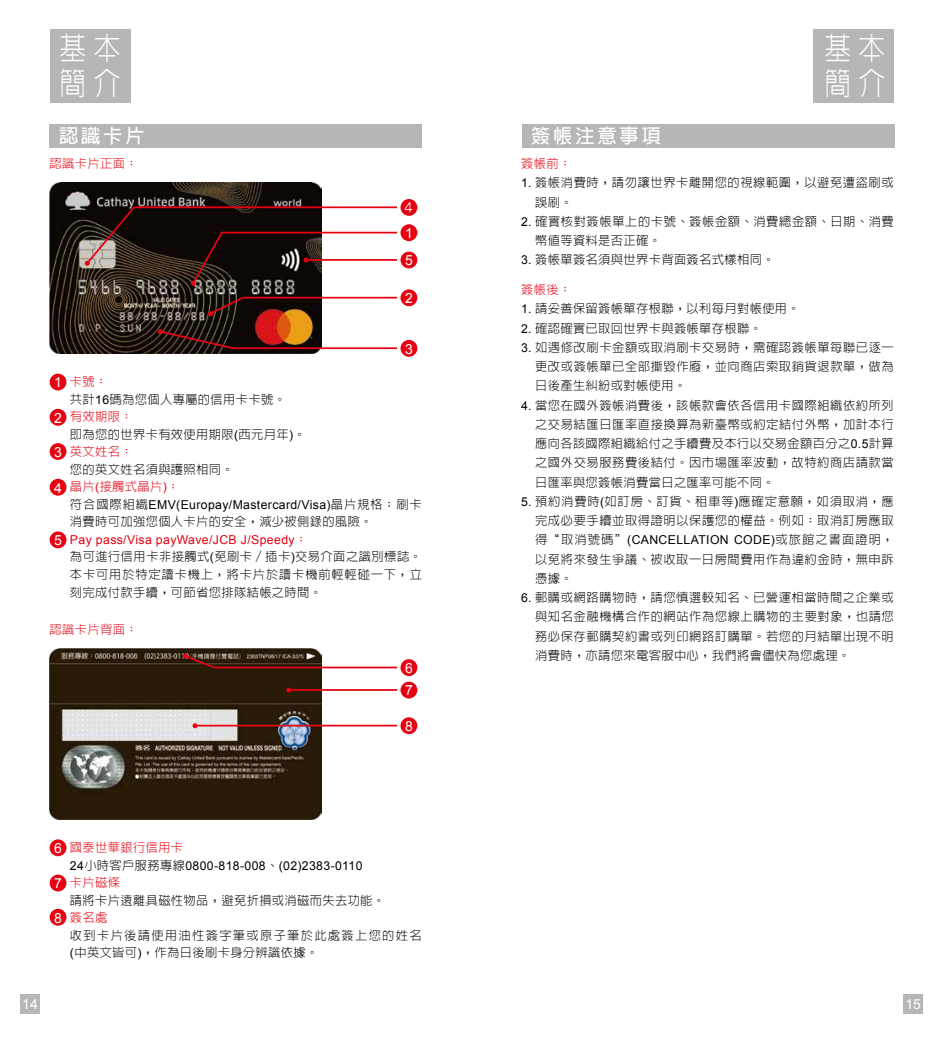
<style>
.page{position:relative;width:943px;height:1042px;background:#fff}
.page>*{position:absolute;margin:0;border:0;box-sizing:border-box;transform-origin:0 0}
.t1{font:300 31.5px/35px "AR Hei B5";letter-spacing:.28em;color:#fff;scale:.85 1}
.t2{font:700 19.25px "AR Hei B5";letter-spacing:.15em;color:#fff}
.t3{font:14px/27.3px "Arial";color:#fff}
.t4{font:300 14px "AR Hei B5";color:#fff}
.t5{font:300 12.25px/19.2px "AR Hei B5";letter-spacing:.03em;color:#000;text-align:justify}
.t6{font:300 12.25px/19.2px "AR Hei B5";letter-spacing:.05em;color:#000}
.t7{font:12.25px "Arial";letter-spacing:.03em;color:#000}
.t8{font:300 12.25px/17.5px "AR Hei B5";letter-spacing:.11em;color:#000}
.t9{font:300 12.25px "AR Hei B5";letter-spacing:.03em;color:#e60012}
.t10{font:12.25px "Arial";letter-spacing:.03em;color:#e60012}
.s1{font-family:"Arial";font-weight:400}
.s2{font-family:"AR Hei B5";font-weight:300}
.s3{color:#e60012}
.s4{font-family:"Arial";font-weight:400;color:#e60012}
</style>
<div class="page">
<div style="left:903px;top:994px;width:19px;height:20px;background:#b5b6b6"></div>
<div style="left:20px;top:994px;width:20px;height:20px;background:#b5b6b6"></div>
<div style="left:813px;top:29px;width:81px;height:74px;background:#b5b6b6"></div>
<div style="left:50px;top:29px;width:80px;height:74px;background:#b5b6b6"></div>
<img style="left:50px;top:182px;width:272px;height:172px">
<div style="left:50px;top:124px;width:372px;height:24px;background:#b5b6b6"></div>
<img style="left:50px;top:648px;width:272px;height:172px">
<hr style="left:289px;top:689px;width:108px;height:2px;background:#e60012">
<hr style="left:195px;top:725px;width:202px;height:1px;background:#e60012">
<svg style="left:208px;top:296px;width:190px;height:20px"></svg>
<svg style="left:158px;top:329px;width:240px;height:21px"></svg>
<svg style="left:183px;top:653px;width:215px;height:16px"></svg>
<svg style="left:286px;top:687px;width:5px;height:5px"></svg>
<svg style="left:192px;top:723px;width:5px;height:5px"></svg>
<svg style="left:85px;top:206px;width:313px;height:80px"></svg>
<div style="left:400px;top:199px;width:17px;height:17px;background:#e60012;border-radius:50%"></div>
<div style="left:400px;top:289px;width:17px;height:17px;background:#e60012;border-radius:50%"></div>
<div style="left:400px;top:340px;width:17px;height:17px;background:#e60012;border-radius:50%"></div>
<div style="left:400px;top:659px;width:17px;height:17px;background:#e60012;border-radius:50%"></div>
<div style="left:50px;top:374px;width:16px;height:16px;background:#e60012;border-radius:50%"></div>
<div style="left:50px;top:839px;width:16px;height:17px;background:#e60012;border-radius:50%"></div>
<div style="left:50px;top:409px;width:16px;height:17px;background:#e60012;border-radius:50%"></div>
<div style="left:50px;top:874px;width:16px;height:17px;background:#e60012;border-radius:50%"></div>
<div style="left:50px;top:443px;width:16px;height:17px;background:#e60012;border-radius:50%"></div>
<div style="left:50px;top:909px;width:16px;height:16px;background:#e60012;border-radius:50%"></div>
<div style="left:50px;top:479px;width:16px;height:17px;background:#e60012;border-radius:50%"></div>
<div style="left:50px;top:531px;width:16px;height:17px;background:#e60012;border-radius:50%"></div>
<div style="left:400px;top:224px;width:17px;height:17px;background:#e60012;border-radius:50%"></div>
<div style="left:400px;top:252px;width:17px;height:16px;background:#e60012;border-radius:50%"></div>
<div style="left:400px;top:681px;width:17px;height:17px;background:#e60012;border-radius:50%"></div>
<div style="left:400px;top:717px;width:17px;height:17px;background:#e60012;border-radius:50%"></div>
<div style="left:521px;top:124px;width:373px;height:24px;background:#b5b6b6"></div>
<h1 class="t1" style="left:60px;top:31px;width:73px">基本簡介</h1>
<h1 class="t1" style="left:824px;top:31px;width:73px">基本簡介</h1>
<h2 class="t2" style="left:59px;top:127px;width:87px">認識卡片</h2>
<p class="t9" style="left:50px;top:157px;width:89px">認識卡片正面：</p>
<h2 class="t2" style="left:531px;top:127px;width:131px">簽帳注意事項</h2>
<p class="t9" style="left:521px;top:157px;width:52px">簽帳前：</p>
<p class="t6" style="left:535px;top:173px;width:360px;text-indent:-14px"><span class="s1">1.</span> 簽帳消費時，請勿讓世界卡離開您的視線範圍，以避免遭盜刷或誤刷。</p>
<p class="t6" style="left:535px;top:211px;width:360px;text-indent:-14px"><span class="s1">2.</span> 確實核對簽帳單上的卡號、簽帳金額、消費總金額、日期、消費幣值等資料是否正確。</p>
<p class="t5" style="left:521px;top:250px;width:255px"><span class="s1">3.</span> 簽帳單簽名須與世界卡背面簽名式樣相同。</p>
<p class="t9" style="left:521px;top:283px;width:52px">簽帳後：</p>
<p class="t5" style="left:521px;top:299px;width:280px"><span class="s1">1.</span> 請妥善保留簽帳單存根聯，以利每月對帳使用。</p>
<p class="t5" style="left:521px;top:318px;width:242px"><span class="s1">2.</span> 確認確實已取回世界卡與簽帳單存根聯。</p>
<p class="t5" style="left:535px;top:337px;width:360px;text-indent:-14px"><span class="s1">3.</span> 如遇修改刷卡金額或取消刷卡交易時，需確認簽帳單每聯已逐一更改或簽帳單已全部撕毀作廢，並向商店索取銷貨退款單，做為日後產生糾紛或對帳使用。</p>
<p class="t5" style="left:535px;top:395px;width:360px;text-indent:-14px"><span class="s1">4.</span> 當您在國外簽帳消費後，該帳款會依各信用卡國際組織依約所列之交易結匯日匯率直接換算為新臺幣或約定結付外幣，加計本行應向各該國際組織給付之手續費及本行以交易金額百分之<span class="s1">0.5</span>計算之國外交易服務費後結付。因市場匯率波動，故特約商店請款當日匯率與您簽帳消費當日之匯率可能不同。</p>
<p class="t6" style="left:521px;top:491px;width:374px;text-align:right"><span class="s1">5.</span> 預約消費時<span class="s1">(</span>如訂房、訂貨、租車等<span class="s1">)</span>應確定意願，如須取消，應完成必要手續並取得證明以保護您的權益。例如：取消訂房應取</p>
<p class="t7" style="left:535px;top:532px;width:360px"><span class="s2">得“取消號碼”</span>(CANCELLATION CODE)<span class="s2">或旅館之書面證明，</span></p>
<p class="t6" style="left:535px;top:549px;width:360px">以免將來發生爭議、被收取一日房間費用作為違約金時，無申訴憑據。</p>
<p class="t5" style="left:535px;top:588px;width:360px;text-indent:-14px"><span class="s1">6.</span> 郵購或網路購物時，請您慎選較知名、已營運相當時間之企業或與知名金融機構合作的網站作為您線上購物的主要對象，也請您務必保存郵購契約書或列印網路訂購單。若您的月結單出現不明消費時，亦請您來電客服中心，我們將會儘快為您處理。</p>
<p class="t4" style="left:402px;top:200px;width:15px">４</p>
<p class="t3" style="left:405px;top:220px;width:9px">1<br>5</p>
<p class="t3" style="left:405px;top:285px;width:9px">2</p>
<p class="t3" style="left:405px;top:335px;width:9px">3</p>
<p class="t5" style="left:70px;top:373px;width:237px;line-height:17.5px;text-align:left"><span class="s3">卡號：<br></span>共計<span class="s1">16</span>碼為您個人專屬的信用卡卡號。<br><span class="s3">有效期限：<br></span>即為您的世界卡有效使用期限<span class="s1">(</span>西元月年<span class="s1">)</span>。<span class="s3">英文姓名：</span></p>
<p class="t5" style="left:70px;top:460px;width:165px;line-height:17.5px">您的英文姓名須與護照相同。<span class="s3">晶片</span><span class="s4">(</span><span class="s3">接觸式晶片</span><span class="s4">)</span><span class="s3">：</span></p>
<p class="t7" style="left:70px;top:497px;width:353px"><span class="s2">符合國際組織</span>EMV(Europay/Mastercard/Visa)<span class="s2">晶片規格；刷卡</span></p>
<p class="t5" style="left:70px;top:512px;width:304px">消費時可加強您個人卡片的安全，減少被側錄的風險。</p>
<p class="t10" style="left:70px;top:532px;width:239px">Pay pass/Visa payWave/JCB J/Speedy<span class="s2">：</span></p>
<p class="t5" style="left:70px;top:548px;width:353px;line-height:17.5px">為可進行信用卡非接觸式<span class="s1">(</span>免刷卡／插卡<span class="s1">)</span>交易介面之識別標誌。本卡可用於特定讀卡機上，將卡片於讀卡機前輕輕碰一下，立刻完成付款手續，可節省您排隊結帳之時間。</p>
<p class="t3" style="left:54px;top:369px;width:9px">1</p>
<p class="t3" style="left:54px;top:404px;width:9px">2</p>
<p class="t3" style="left:54px;top:438px;width:9px">3</p>
<p class="t3" style="left:54px;top:474px;width:9px">4</p>
<p class="t3" style="left:54px;top:527px;width:9px">5</p>
<p class="t9" style="left:50px;top:623px;width:89px">認識卡片背面：</p>
<p class="t3" style="left:405px;top:654px;width:9px">6</p>
<p class="t3" style="left:405px;top:677px;width:9px">7</p>
<p class="t3" style="left:405px;top:713px;width:9px">8</p>
<p class="t3" style="left:54px;top:835px;width:9px">6</p>
<p class="t3" style="left:54px;top:870px;width:9px">7</p>
<p class="t3" style="left:54px;top:904px;width:9px">8</p>
<p class="t9" style="left:70px;top:841px;width:115px">國泰世華銀行信用卡</p>
<p class="t7" style="left:70px;top:857px;width:294px">24<span class="s2">小時客戶服務專線</span>0800-818-008<span class="s2">、</span>(02)2383-0110</p>
<p class="t9" style="left:70px;top:876px;width:52px">卡片磁條</p>
<p class="t5" style="left:70px;top:890px;width:317px">請將卡片遠離具磁性物品，避免折損或消磁而失去功能。</p>
<p class="t9" style="left:70px;top:911px;width:39px">簽名處</p>
<p class="t8" style="left:70px;top:926px;width:353px">收到卡片後請使用油性簽字筆或原子筆於此處簽上您的姓名<span class="s1">(</span>中英文皆可<span class="s1">)</span>，作為日後刷卡身分辨識依據。</p>
<p class="t3" style="left:22px;top:990px;width:17px">14</p>
<p class="t3" style="left:905px;top:990px;width:17px">15</p>
</div>
